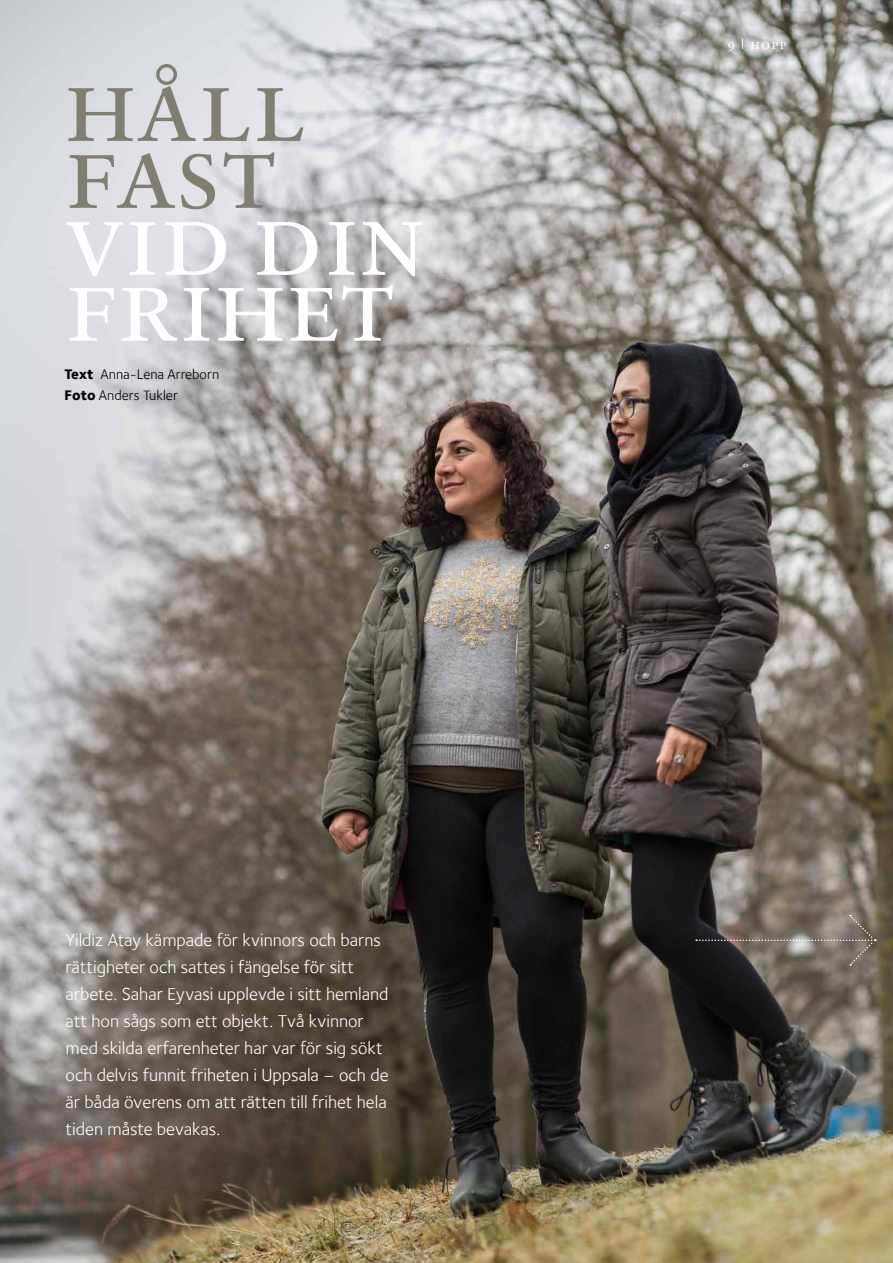
<style>
.page{position:relative;width:893px;height:1263px;background:#fff}
.page>*{position:absolute;margin:0;border:0;box-sizing:border-box;transform-origin:0 0}
.t1{font:108px "Sabon Roman SC";color:#fff}
.t2{font:108px "Sabon Roman SC";color:#807d71}
.t3{font:18px/27px "Foundry Sterling Book OSF";color:#fff}
.t4{font:14.25px/21px "Foundry Sterling Book OSF";color:#000}
.t5{font:14.25px "Sabon Roman SC";color:#fff}
.s1{font-family:"Foundry Sterling Extra Bold OSF"}
</style>
<div class="page">
<img style="left:0;top:0;width:893px;height:1263px">
<svg style="left:696px;top:915px;width:180px;height:51px;background:#6e675f"></svg>
<h1 class="t2" style="left:65px;top:39px;width:242px">håll</h1>
<h1 class="t2" style="left:65px;top:106px;width:213px">fast</h1>
<h1 class="t1" style="left:65px;top:173px;width:363px">vid din</h1>
<h1 class="t1" style="left:65px;top:239px;width:331px">frihet</h1>
<p class="t4" style="left:65px;top:364px;width:156px"><span class="s1">Text</span> Anna-Lena Arreborn<br><span class="s1">Foto</span> Anders Tukler</p>
<p class="t3" style="left:66px;top:927px;width:324px">Yildiz Atay kämpade för kvinnors och barns rättigheter och sattes i fängelse för sitt arbete. Sahar Eyvasi upplevde i sitt hemland att hon sågs som ett objekt. Två kvinnor med skilda erfarenheter har var för sig sökt och delvis funnit friheten i Uppsala – och de är båda överens om att rätten till frihet hela tiden måste bevakas.</p>
<p class="t5" style="left:727px;top:36px;width:61px">9 | hopp</p>
</div>
